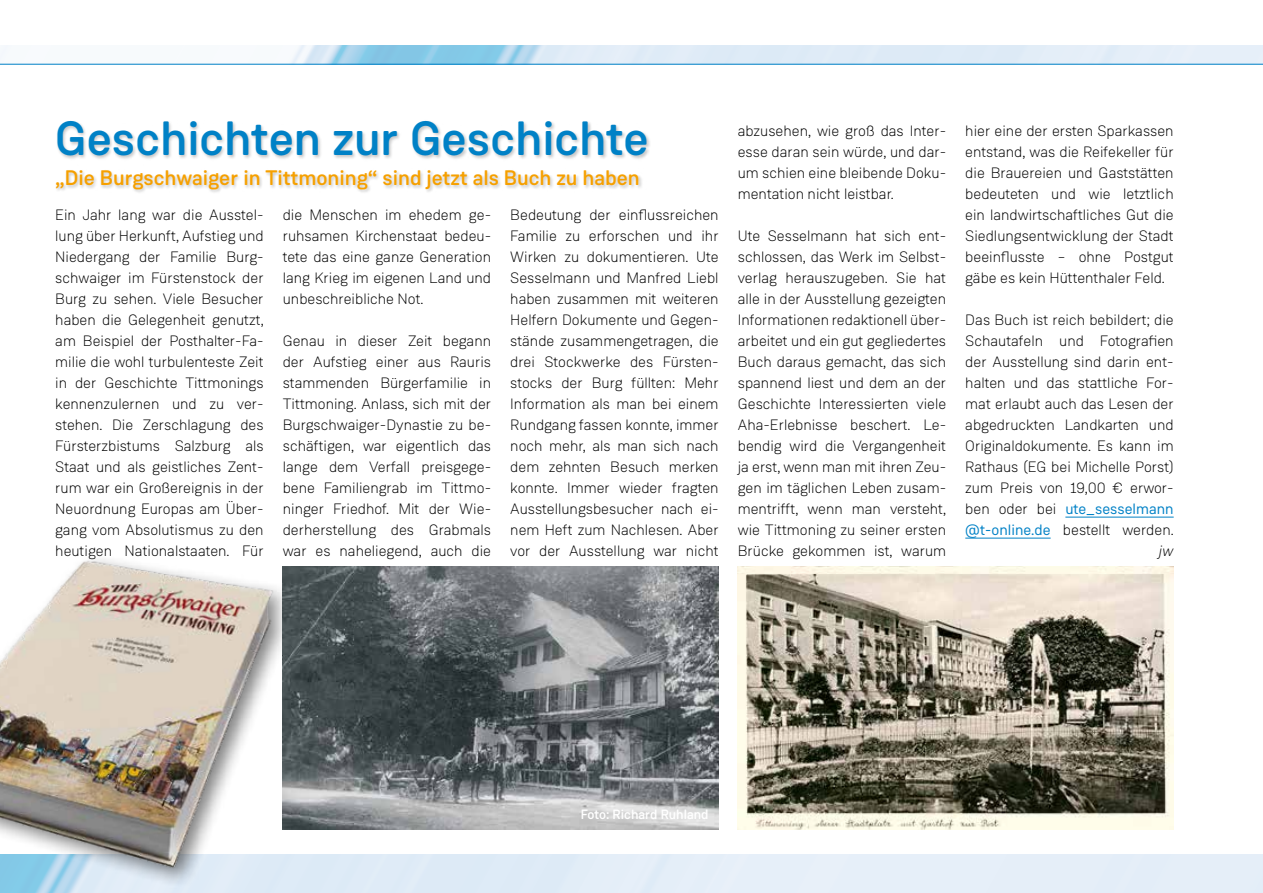
<style>
.page{position:relative;width:1263px;height:893px;background:#fff}
.page>*{position:absolute;margin:0;border:0;box-sizing:border-box;transform-origin:0 0}
.t1{font:500 48px "Weissenhof Grotesk";color:#0081c6}
.t2{font:500 21px "Weissenhof Grotesk";color:#f6a000}
.t3{font:300 15px/21px "Weissenhof Grotesk";color:#000;text-align:justify}
.t4{font:500 13.5px "Weissenhof Grotesk";color:#fff}
.s1{font-weight:400;color:#0081c6}
.s2{font-style:italic}
</style>
<div class="page">
<img style="left:0;top:45px;width:1263px;height:19px">
<hr style="left:0;top:64px;width:1263px;height:1px;background:#0081c6">
<div style="left:0;top:553px;width:293px;height:336px;background:#000;opacity:.5"></div>
<img style="left:0;top:553px;width:294px;height:325px">
<div style="left:55px;top:119px;width:596px;height:75px;background:#000;opacity:.22"></div>
<hr style="left:1065px;top:517px;width:109px;height:1px;background:#0081c6">
<hr style="left:965px;top:538px;width:86px;height:1px;background:#0081c6">
<img style="left:283px;top:567px;width:436px;height:263px">
<img style="left:738px;top:567px;width:436px;height:263px">
<h1 class="t1" style="left:55px;top:109px;width:595px">Geschichten zur Geschichte</h1>
<h2 class="t2" style="left:55px;top:164px;width:586px">„Die Burgschwaiger in Tittmoning“ sind jetzt als Buch zu haben</h2>
<p class="t3" style="left:55px;top:204px;width:210px">Ein Jahr lang war die Ausstel&shy;lung über Herkunft, Aufstieg und Niedergang der Familie Burg&shy;schwaiger im Fürstenstock der Burg zu sehen. Viele Besucher haben die Gelegenheit genutzt, am Beispiel der Posthalter-Fa&shy;milie die wohl turbulenteste Zeit in der Geschichte Tittmonings kennenzulernen und zu ver&shy;stehen. Die Zerschlagung des Fürsterzbistums Salzburg als Staat und als geistliches Zent&shy;rum war ein Großereignis in der Neuordnung Europas am Über&shy;gang vom Absolutismus zu den heutigen Nationalstaaten. Für</p>
<p class="t3" style="left:283px;top:204px;width:210px">die Menschen im ehedem ge&shy;ruhsamen Kirchenstaat bedeu&shy;tete das eine ganze Generation lang Krieg im eigenen Land und unbeschreibliche Not.</p>
<p class="t3" style="left:283px;top:330px;width:210px">Genau in dieser Zeit begann der Aufstieg einer aus Rauris stammenden Bürgerfamilie in Tittmoning. Anlass, sich mit der Burgschwaiger-Dynastie zu be&shy;schäftigen, war eigentlich das lange dem Verfall preisgege&shy;bene Familiengrab im Tittmo&shy;ninger Friedhof. Mit der Wie&shy;derherstellung des Grabmals war es naheliegend, auch die</p>
<p class="t3" style="left:510px;top:204px;width:210px">Bedeutung der einflussreichen Familie zu erforschen und ihr Wirken zu dokumentieren. Ute Sesselmann und Manfred Liebl haben zusammen mit weiteren Helfern Dokumente und Gegen&shy;stände zusammengetragen, die drei Stockwerke des Fürsten&shy;stocks der Burg füllten: Mehr Information als man bei einem Rundgang fassen konnte, immer noch mehr, als man sich nach dem zehnten Besuch merken konnte. Immer wieder fragten Ausstellungsbesucher nach ei&shy;nem Heft zum Nachlesen. Aber vor der Ausstellung war nicht</p>
<p class="t3" style="left:738px;top:120px;width:210px">abzusehen, wie groß das Inter&shy;esse daran sein würde, und dar&shy;um schien eine bleibende Doku&shy;mentation nicht leistbar.</p>
<p class="t3" style="left:738px;top:225px;width:210px">Ute Sesselmann hat sich ent&shy;schlossen, das Werk im Selbst&shy;verlag herauszugeben. Sie hat alle in der Ausstellung gezeigten Informationen redaktionell über&shy;arbeitet und ein gut gegliedertes Buch daraus gemacht, das sich spannend liest und dem an der Geschichte Interessierten viele Aha-Erlebnisse beschert. Le&shy;bendig wird die Vergangenheit ja erst, wenn man mit ihren Zeu&shy;gen im täglichen Leben zusam&shy;mentrifft, wenn man versteht, wie Tittmoning zu seiner ersten Brücke gekommen ist, warum</p>
<p class="t3" style="left:965px;top:120px;width:210px">hier eine der ersten Sparkassen entstand, was die Reifekeller für die Brauereien und Gaststätten bedeuteten und wie letztlich ein landwirtschaftliches Gut die Siedlungsentwicklung der Stadt beeinflusste – ohne Postgut gäbe es kein Hüttenthaler Feld.</p>
<p class="t3" style="left:965px;top:309px;width:210px;text-align:right">Das Buch ist reich bebildert; die<br>Schautafeln und Fotografien der Ausstellung sind darin ent&shy;halten und das stattliche For&shy;mat erlaubt auch das Lesen der abgedruckten Landkarten und<br>Originaldokumente. Es kann im<br>Rathaus (EG bei Michelle Porst) zum Preis von 19,00 € erwor&shy;ben oder bei <span class="s1">ute_sesselmann @t-online.de</span> bestellt werden. <span class="s2">jw</span></p>
<p class="t4" style="left:581px;top:806px;width:129px">Foto: Richard Ruhland</p>
</div>
